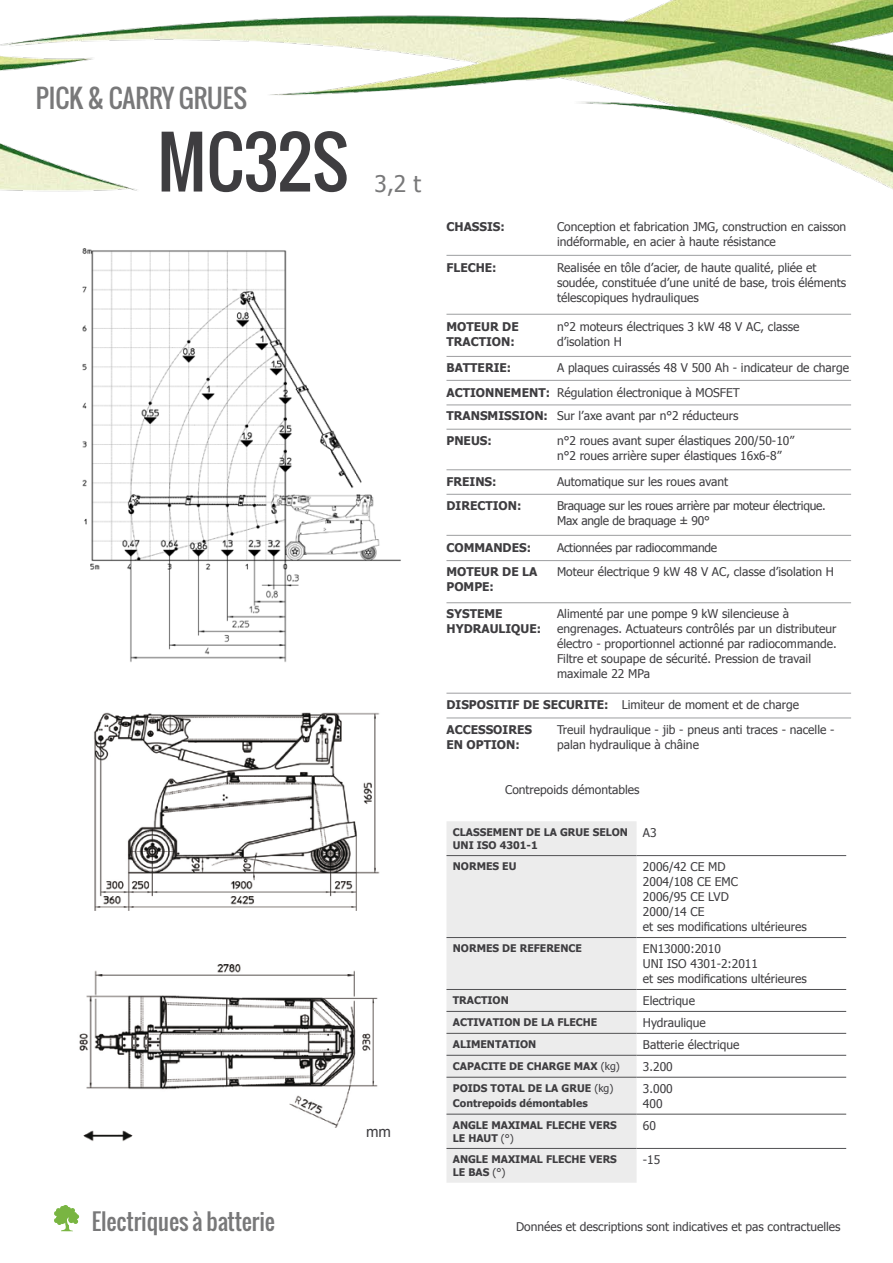
<style>
.page{position:relative;width:893px;height:1263px;background:#fff}
.page>*{position:absolute;margin:0;border:0;box-sizing:border-box;transform-origin:0 0}
.t1{font:68.4px "Oswald";color:#3e3d40}
.t2{font:25.5px "Oswald";color:#787879}
.t3{font:22.8px "Tahoma";color:#787879}
.t4{font:22.5px "Oswald";color:#787879}
.t5{font:15px "Arial";color:#3e3d40}
.t6{font:12px/15px "Tahoma";color:#3e3d40}
.t7{font:700 12px/15px "Tahoma";color:#3e3d40}
.t8{font:12px/15px "Tahoma";letter-spacing:-.02em;color:#3e3d40}
.t9{font:700 10.5px/13.5px "Tahoma";color:#3e3d40}
.s1{font-weight:400}
</style>
<div class="page">
<img style="left:79px;top:964px;width:299px;height:163px">
<img style="left:82px;top:248px;width:319px;height:414px">
<img style="left:94px;top:712px;width:286px;height:199px">
<img style="left:0;top:0;width:893px;height:192px">
<img style="left:83px;top:1130px;width:50px;height:11px">
<hr style="left:446px;top:314px;width:405px;height:1px;background:#9d9ea0">
<hr style="left:446px;top:255px;width:405px;height:1px;background:#9d9ea0">
<hr style="left:446px;top:356px;width:405px;height:1px;background:#9d9ea0">
<hr style="left:446px;top:380px;width:405px;height:1px;background:#9d9ea0">
<hr style="left:446px;top:429px;width:405px;height:1px;background:#9d9ea0">
<hr style="left:446px;top:469px;width:405px;height:1px;background:#9d9ea0">
<hr style="left:446px;top:494px;width:405px;height:1px;background:#9d9ea0">
<hr style="left:446px;top:535px;width:405px;height:1px;background:#9d9ea0">
<hr style="left:446px;top:560px;width:405px;height:1px;background:#9d9ea0">
<hr style="left:446px;top:602px;width:405px;height:1px;background:#9d9ea0">
<hr style="left:446px;top:693px;width:405px;height:1px;background:#9d9ea0">
<hr style="left:446px;top:718px;width:405px;height:1px;background:#9d9ea0">
<hr style="left:446px;top:405px;width:405px;height:1px;background:#9d9ea0">
<div style="left:446px;top:821px;width:191px;height:362px;background:#ececec"></div>
<hr style="left:446px;top:855px;width:191px;height:1px;background:#515153">
<hr style="left:637px;top:855px;width:209px;height:1px;background:#515153">
<hr style="left:446px;top:937px;width:191px;height:1px;background:#515153">
<hr style="left:637px;top:937px;width:209px;height:1px;background:#515153">
<hr style="left:446px;top:989px;width:191px;height:1px;background:#515153">
<hr style="left:637px;top:989px;width:209px;height:1px;background:#515153">
<hr style="left:446px;top:1011px;width:191px;height:1px;background:#515153">
<hr style="left:637px;top:1011px;width:209px;height:1px;background:#515153">
<hr style="left:446px;top:1033px;width:191px;height:1px;background:#515153">
<hr style="left:637px;top:1033px;width:209px;height:1px;background:#515153">
<hr style="left:446px;top:1055px;width:191px;height:1px;background:#515153">
<hr style="left:637px;top:1055px;width:209px;height:1px;background:#515153">
<hr style="left:446px;top:1077px;width:191px;height:1px;background:#515153">
<hr style="left:637px;top:1077px;width:209px;height:1px;background:#515153">
<hr style="left:446px;top:1114px;width:191px;height:1px;background:#515153">
<hr style="left:637px;top:1114px;width:209px;height:1px;background:#515153">
<hr style="left:446px;top:1148px;width:191px;height:1px;background:#515153">
<hr style="left:637px;top:1148px;width:209px;height:1px;background:#515153">
<svg style="left:54px;top:1205px;width:25px;height:26px"></svg>
<h2 class="t2" style="left:36px;top:78px;width:213px">PICK &amp; CARRY GRUES</h2>
<h1 class="t1" style="left:157px;top:111px;width:193px">MC32S</h1>
<h3 class="t3" style="left:375px;top:169px;width:48px">3,2 t</h3>
<p class="t5" style="left:366px;top:1122px;width:26px">mm</p>
<p class="t7" style="left:446px;top:219px;width:60px">CHASSIS:</p>
<p class="t7" style="left:446px;top:259px;width:52px">FLECHE:</p>
<p class="t7" style="left:446px;top:319px;width:74px">MOTEUR DE<br>TRACTION:</p>
<p class="t7" style="left:446px;top:355px;width:105px;line-height:24.6px">BATTERIE:<br>ACTIONNEMENT:</p>
<p class="t7" style="left:446px;top:403px;width:103px;line-height:24.8px">TRANSMISSION:<br>PNEUS:</p>
<p class="t7" style="left:446px;top:473px;width:52px">FREINS:</p>
<p class="t6" style="left:557px;top:219px;width:291px">Conception et fabrication JMG, construction en caisson indéformable, en acier à haute résistance</p>
<p class="t6" style="left:557px;top:260px;width:291px">Realisée en tôle d’acier, de haute qualité, pliée et soudée, constituée d’une unité de base, trois éléments télescopiques hydrauliques</p>
<p class="t6" style="left:557px;top:319px;width:244px">n°2 moteurs électriques 3 kW 48 V AC, classe d’isolation H</p>
<p class="t6" style="left:557px;top:355px;width:293px;line-height:24.6px">A plaques cuirassés 48 V 500 Ah - indicateur de charge<br>Régulation électronique à MOSFET</p>
<p class="t6" style="left:557px;top:403px;width:239px;line-height:24.8px">Sur l’axe avant par n°2 réducteurs<br>n°2 roues avant super élastiques 200/50-10”</p>
<p class="t6" style="left:557px;top:442px;width:226px;line-height:26px">n°2 roues arrière super élastiques 16x6-8”<br>Automatique sur les roues avant</p>
<p class="t8" style="left:557px;top:498px;width:270px">Braquage sur les roues arrière par moteur électrique.<br>Max angle de braquage ± 90°</p>
<p class="t6" style="left:557px;top:563px;width:278px">Moteur électrique 9 kW 48 V AC, classe d’isolation H</p>
<p class="t6" style="left:557px;top:606px;width:281px">Alimenté par une pompe 9 kW silencieuse à engrenages. Actuateurs contrôlés par un distributeur électro - proportionnel actionné par radiocommande.<br>Filtre et soupape de sécurité. Pression de travail maximale 22 MPa</p>
<p class="t6" style="left:557px;top:691px;width:279px;line-height:25.2px;text-indent:65px">Limiteur de moment et de charge<br>Treuil hydraulique - jib - pneus anti traces - nacelle -</p>
<p class="t6" style="left:557px;top:737px;width:143px">palan hydraulique à châine</p>
<p class="t7" style="left:446px;top:498px;width:76px">DIRECTION:</p>
<p class="t8" style="left:557px;top:539px;width:162px">Actionnées par radiocommande</p>
<p class="t7" style="left:446px;top:539px;width:86px">COMMANDES:</p>
<p class="t7" style="left:446px;top:563px;width:92px">MOTEUR DE LA<br>POMPE:</p>
<p class="t7" style="left:446px;top:606px;width:96px">SYSTEME<br>HYDRAULIQUE:</p>
<p class="t7" style="left:446px;top:691px;width:164px;line-height:25.2px">DISPOSITIF DE SECURITE:<br>ACCESSOIRES</p>
<p class="t7" style="left:446px;top:736px;width:75px">EN OPTION:</p>
<p class="t6" style="left:505px;top:782px;width:136px">Contrepoids démontables</p>
<p class="t9" style="left:453px;top:824px;width:177px">CLASSEMENT DE LA GRUE SELON<br>UNI ISO 4301-1</p>
<p class="t6" style="left:643px;top:824px;width:15px">A3</p>
<p class="t9" style="left:453px;top:859px;width:65px">NORMES EU</p>
<p class="t6" style="left:643px;top:859px;width:165px">2006/42 CE MD<br>2004/108 CE EMC<br>2006/95 CE LVD<br>2000/14 CE<br>et ses modifications ultérieures</p>
<p class="t9" style="left:453px;top:941px;width:131px">NORMES DE REFERENCE</p>
<p class="t6" style="left:643px;top:941px;width:165px">EN13000:2010<br>UNI ISO 4301-2:2011<br>et ses modifications ultérieures</p>
<p class="t9" style="left:453px;top:993px;width:57px">TRACTION</p>
<p class="t6" style="left:643px;top:992px;width:54px">Electrique</p>
<p class="t9" style="left:453px;top:1014px;width:146px">ACTIVATION DE LA FLECHE</p>
<p class="t6" style="left:643px;top:1014px;width:64px">Hydraulique</p>
<p class="t9" style="left:453px;top:1036px;width:85px">ALIMENTATION</p>
<p class="t6" style="left:643px;top:1036px;width:98px">Batterie électrique</p>
<p class="t9" style="left:453px;top:1058px;width:168px">CAPACITE DE CHARGE MAX <span class="s1">(kg)</span></p>
<p class="t6" style="left:643px;top:1058px;width:31px">3.200</p>
<p class="t9" style="left:453px;top:1080px;width:162px;line-height:15px">POIDS TOTAL DE LA GRUE <span class="s1">(kg)<br></span>Contrepoids démontables</p>
<p class="t6" style="left:643px;top:1080px;width:31px">3.000<br>400</p>
<p class="t9" style="left:453px;top:1117px;width:166px">ANGLE MAXIMAL FLECHE VERS<br>LE HAUT <span class="s1">(°)</span></p>
<p class="t6" style="left:643px;top:1117px;width:15px">60</p>
<p class="t9" style="left:453px;top:1151px;width:166px">ANGLE MAXIMAL FLECHE VERS<br>LE BAS <span class="s1">(°)</span></p>
<p class="t6" style="left:643px;top:1151px;width:19px">-15</p>
<h3 class="t4" style="left:92px;top:1204px;width:185px">Electriques à batterie</h3>
<p class="t6" style="left:516px;top:1219px;width:326px">Données et descriptions sont indicatives et pas contractuelles</p>
</div>
